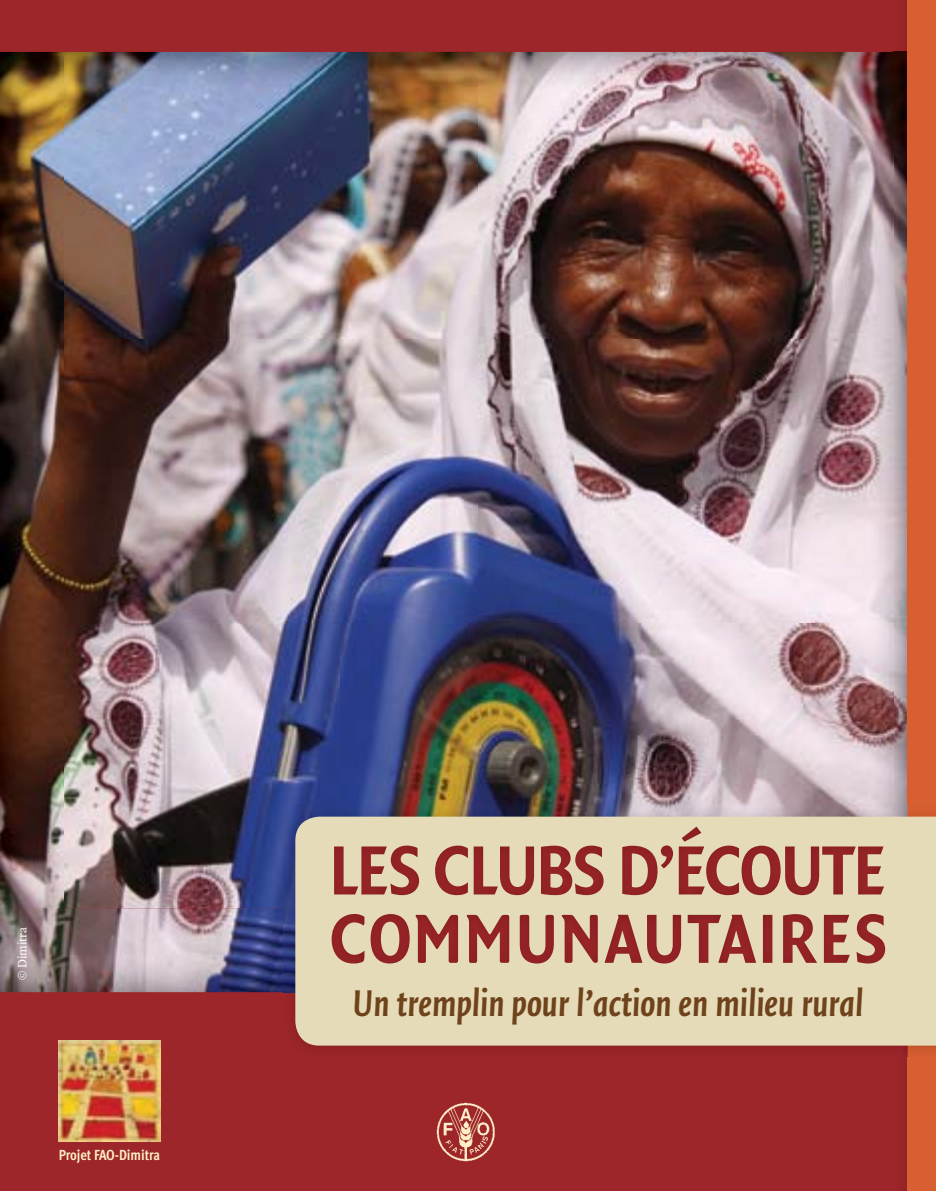
<style>
.page{position:relative;width:936px;height:1191px;background:#fff}
.page>*{position:absolute;margin:0;border:0;box-sizing:border-box;transform-origin:0 0}
.t1{font:italic 700 40px "Quadraat Sans Con";color:#6e421b}
.t2{font:700 14.6px "Meta Cond";letter-spacing:-.005em;color:#ffefc6}
.t3{font:13px "Quadraat";color:#fff}
</style>
<div class="page">
<div style="left:0;top:908px;width:935px;height:283px;background:#9d262a"></div>
<div style="left:0;top:0;width:935px;height:56px;background:#9d262a"></div>
<img style="left:64px;top:56px;width:829px;height:568px">
<img style="left:64px;top:624px;width:276px;height:284px">
<img style="left:340px;top:624px;width:553px;height:180px">
<img style="left:0;top:56px;width:64px;height:852px">
<img style="left:0;top:908px;width:295px;height:84px">
<img style="left:0;top:52px;width:893px;height:4px">
<img style="left:893px;top:51px;width:14px;height:765px">
<img style="left:894px;top:1045px;width:13px;height:12px">
<div style="left:907px;top:0;width:28px;height:1191px;background:#d75f31"></div>
<img style="left:436px;top:1102px;width:59px;height:60px">
<img style="left:283px;top:992px;width:611px;height:56px">
<img style="left:283px;top:804px;width:611px;height:104px">
<img style="left:907px;top:804px;width:28px;height:252px">
<svg style="left:295px;top:816px;width:640px;height:229px;background:#d5ba9e"></svg>
<img style="left:58px;top:1040px;width:102px;height:101px">
<p class="t3" style="left:16px;top:980px;width:54px;rotate:-90deg">© Dimitra</p>
<p class="t2" style="left:59px;top:1145px;width:103px">Projet FAO-Dimitra</p>
<p class="t1" style="left:353px;top:981px;width:512px">Un tremplin pour l’action en milieu rural</p>
</div>
